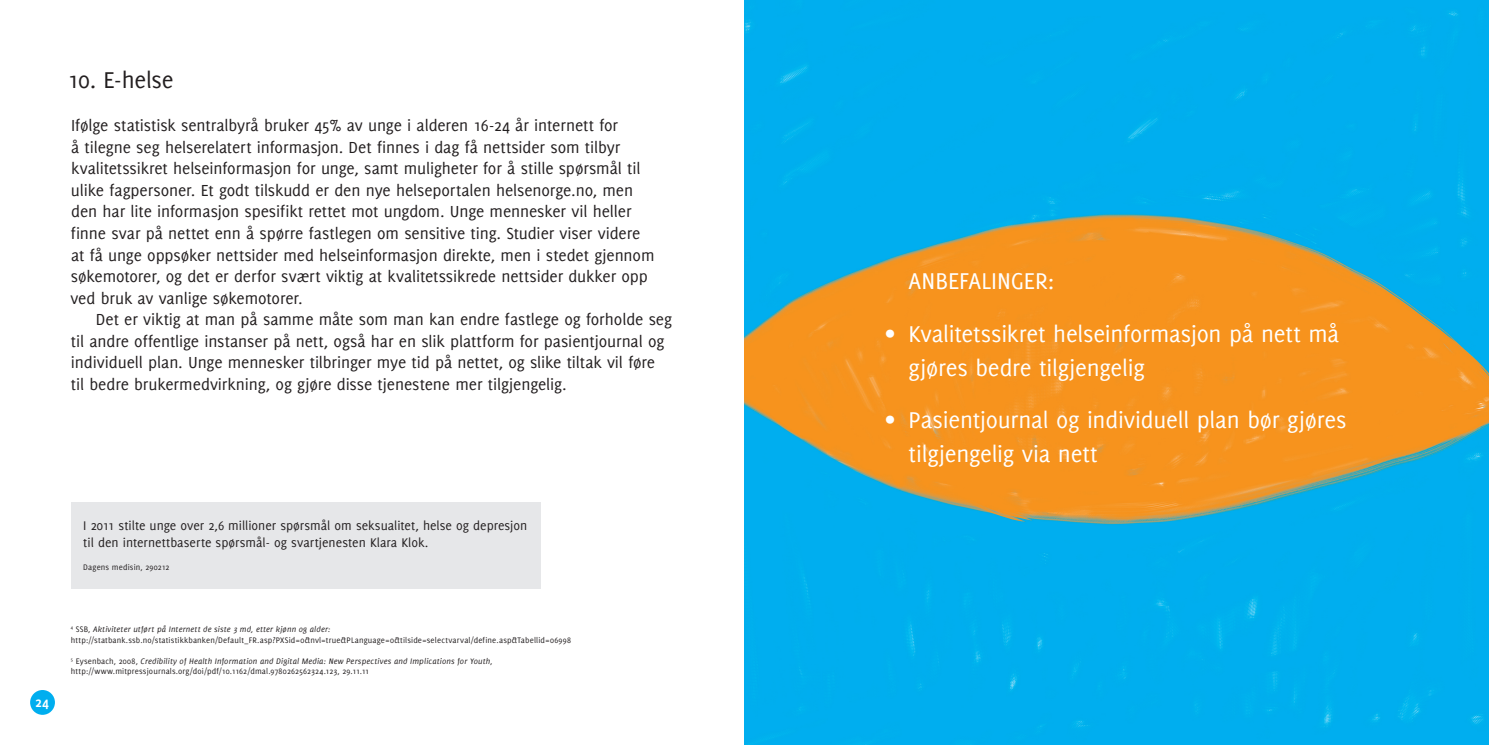
<style>
.page{position:relative;width:1489px;height:745px;background:#fff}
.page>*{position:absolute;margin:0;border:0;box-sizing:border-box;transform-origin:0 0}
.t1{font:25px "Delicious";letter-spacing:-.01em;color:#fff}
.t2{font:25px "Delicious";letter-spacing:-.01em;color:#231f20}
.t3{font:17.5px/21.5px "Delicious";letter-spacing:-.005em;color:#231f20}
.t4{font:700 15px "Delicious";color:#fff}
.t5{font:13.75px/16.5px "Delicious";color:#231f20}
.t6{font:8.75px "Delicious";letter-spacing:.015em;color:#231f20}
.t7{font:italic 8.75px "Delicious";letter-spacing:.015em;color:#231f20}
.s1{font-style:normal}
.s2{font-family:"DIN"}
</style>
<div class="page">
<div style="left:30px;top:689px;width:25px;height:25px;background:#00aeef;border-radius:50%"></div>
<img style="left:744px;top:0;width:744px;height:744px">
<div style="left:71px;top:502px;width:469px;height:86px;background:#e6e7e9"></div>
<p class="t2" style="left:68px;top:66px;width:107px">10. E-helse</p>
<p class="t3" style="left:70px;top:115px;width:585px">Ifølge statistisk sentralbyrå bruker 45% av unge i alderen 16-24 år internett for<br>å tilegne seg helserelatert informasjon. Det finnes i dag få nettsider som tilbyr kvalitetssikret helseinformasjon for unge, samt muligheter for å stille spørsmål til ulike fagpersoner. Et godt tilskudd er den nye helseportalen helsenorge.no, men den har lite informasjon spesifikt rettet mot ungdom. Unge mennesker vil heller finne svar på nettet enn å spørre fastlegen om sensitive ting. Studier viser videre at få unge oppsøker nettsider med helseinformasjon direkte, men i stedet gjennom søkemotorer, og det er derfor svært viktig at kvalitetssikrede nettsider dukker opp ved bruk av vanlige søkemotorer.</p>
<p class="t3" style="left:71px;top:308px;width:603px;text-indent:25px">Det er viktig at man på samme måte som man kan endre fastlege og forholde seg til andre offentlige instanser på nett, også har en slik plattform for pasientjournal og individuell plan. Unge mennesker tilbringer mye tid på nettet, og slike tiltak vil føre til bedre brukermedvirkning, og gjøre disse tjenestene mer tilgjengelig.</p>
<p class="t4" style="left:35px;top:692px;width:15px">24</p>
<p class="t5" style="left:83px;top:517px;width:445px">I 2011 stilte unge over 2,6 millioner spørsmål om seksualitet, helse og depresjon til den internettbaserte spørsmål- og svartjenesten Klara Klok.</p>
<p class="t6" style="left:83px;top:561px;width:88px">Dagens medisin, 290212</p>
<p class="t7" style="left:71px;top:623px;width:261px"><sup>4</sup> <span class="s1">SSB,</span> Aktiviteter utført på Internett de siste 3 md, etter kjønn og alder:</p>
<p class="t6" style="left:71px;top:634px;width:501px">http://statbank.ssb.no/statistikkbanken/Default_FR.asp?PXSid=0&amp;nvl=true&amp;PLanguage=0&amp;tilside=selectvarval/define.asp&amp;Tabellid=06998</p>
<p class="t7" style="left:71px;top:655px;width:423px"><sup>5</sup> <span class="s1">Eysenbach, 2008,</span> Credibility of Health Information and Digital Media: New Perspectives and Implications for Youth<span class="s1">,</span></p>
<p class="t6" style="left:71px;top:665px;width:300px">http://www.mitpressjournals.org/doi/pdf/10.1162/dmal.9780262562324.123, 29.11.11</p>
<p class="t1" style="left:908px;top:267px;width:147px">ANBEFALINGER:</p>
<p class="t1" style="left:883px;top:319px;width:457px"><span class="s2">•</span> Kvalitetssikret helseinformasjon på nett må</p>
<p class="t1" style="left:908px;top:353px;width:238px">gjøres bedre tilgjengelig</p>
<p class="t1" style="left:883px;top:406px;width:464px"><span class="s2">•</span> Pasientjournal og individuell plan bør gjøres</p>
<p class="t1" style="left:908px;top:439px;width:191px">tilgjengelig via nett</p>
</div>
